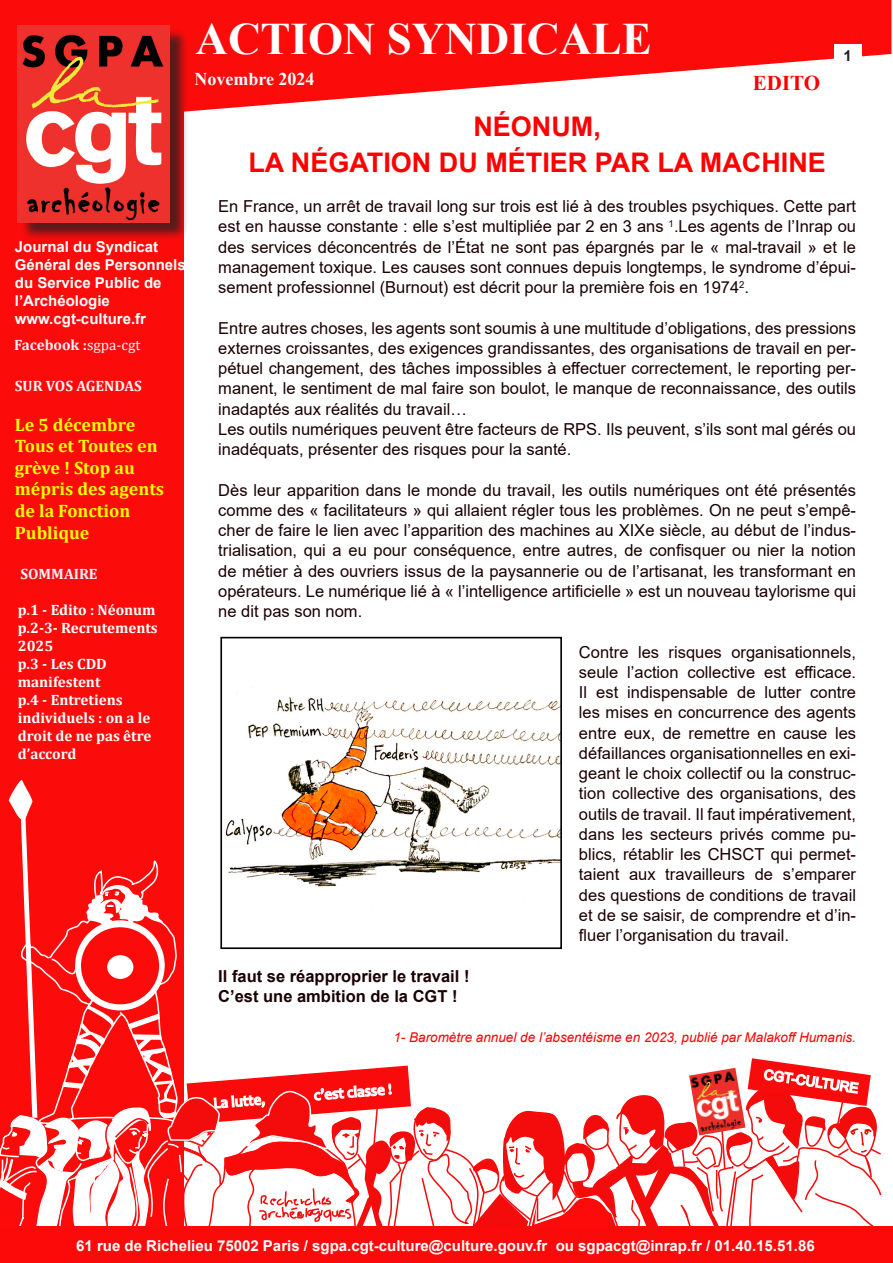
<style>
.page{position:relative;width:893px;height:1263px;background:#fff}
.page>*{position:absolute;margin:0;border:0;box-sizing:border-box;transform-origin:0 0}
.t1{font:700 45px "Times New Roman";color:#fff}
.t2{font:700 27px "Arial";color:#f00}
.t3{font:700 21px "Times New Roman";color:#fc0000}
.t4{font:700 18px/21.6px "Cambria";color:#fdfe00}
.t5{font:700 18px "Times New Roman";color:#fff}
.t6{font:16.5px/20.2px "Arial";color:#1a0000;text-align:justify}
.t7{font:700 16.5px "Arial";color:#1a0000}
.t8{font:700 15px/18px "Cambria";color:#fff}
.t9{font:700 15px "Arial";color:#fff}
.t10{font:700 15px/18px "Arial";color:#fcffff}
.t11{font:700 15px "Cambria";color:#fff1f7}
.t12{font:700 15px "Arial";color:#231f20}
.t13{font:italic 13.5px "Arial";color:#f00}
.s1{font-weight:400}
</style>
<div class="page">
<div style="left:0;top:0;width:184px;height:1254px;background:#fc0b0b"></div>
<svg style="left:17px;top:0;width:874px;height:127px;fill:#fc0b0b"></svg>
<svg style="left:0;top:780px;width:882px;height:446px"></svg>
<div style="left:0;top:1226px;width:893px;height:37px;background:#fc0a0a"></div>
<div style="left:20px;top:28px;width:169px;height:213px;background:#231f20;opacity:.75"></div>
<img style="left:18px;top:26px;width:152px;height:196px">
<div style="left:834px;top:44px;width:27px;height:27px;background:#fff"></div>
<img style="left:223px;top:687px;width:336px;height:222px">
<div style="left:220px;top:637px;width:342px;height:312px;border:2px solid #000"></div>
<p class="t10" style="left:15px;top:237px;width:145px">Journal du Syndicat</p>
<p class="t10" style="left:15px;top:255px;width:172px">Général des Personnels du Service Public de l’Archéologie</p>
<p class="t10" style="left:15px;top:309px;width:133px">www.cgt-culture.fr</p>
<p class="t11" style="left:14px;top:335px;width:128px">Facebook :<span class="s1">sgpa-cgt</span></p>
<p class="t11" style="left:15px;top:375px;width:128px">SUR VOS AGENDAS</p>
<p class="t4" style="left:15px;top:413px;width:122px">Le 5 décembre</p>
<p class="t4" style="left:15px;top:435px;width:151px">Tous et Toutes en grève ! Stop au mépris des agents de la Fonction</p>
<p class="t4" style="left:15px;top:521px;width:76px">Publique</p>
<p class="t11" style="left:21px;top:564px;width:79px">SOMMAIRE</p>
<p class="t8" style="left:18px;top:601px;width:139px">p.1 - Edito : Néonum</p>
<p class="t8" style="left:18px;top:619px;width:141px">p.2-3- Recrutements<br>2025</p>
<p class="t8" style="left:18px;top:655px;width:90px">p.3 - Les CDD manifestent</p>
<p class="t8" style="left:18px;top:691px;width:135px">p.4 - Entretiens individuels : on a le droit de ne pas être d’accord</p>
<p class="t1" style="left:196px;top:6px;width:458px">ACTION SYNDICALE</p>
<p class="t5" style="left:194px;top:66px;width:122px">Novembre 2024</p>
<p class="t3" style="left:753px;top:68px;width:69px">EDITO</p>
<p class="t12" style="left:843px;top:45px;width:10px">1</p>
<p class="t2" style="left:473px;top:107px;width:129px">NÉONUM,</p>
<p class="t2" style="left:248px;top:143px;width:579px">LA NÉGATION DU MÉTIER PAR LA MACHINE</p>
<p class="t6" style="left:218px;top:196px;width:639px">En France, un arrêt de travail long sur trois est lié à des troubles psychiques. Cette part est en hausse constante : elle s’est multipliée par 2 en 3 ans <sup>1</sup>.Les agents de l’Inrap ou des services déconcentrés de l’État ne sont pas épargnés par le « mal-travail » et le management toxique. Les causes sont connues depuis longtemps, le syndrome d’épui&shy;sement professionnel (Burnout) est décrit pour la première fois en 1974<sup>2</sup>.</p>
<p class="t6" style="left:218px;top:317px;width:639px">Entre autres choses, les agents sont soumis à une multitude d’obligations, des pressions externes croissantes, des exigences grandissantes, des organisations de travail en per&shy;pétuel changement, des tâches impossibles à effectuer correctement, le reporting per&shy;manent, le sentiment de mal faire son boulot, le manque de reconnaissance, des outils inadaptés aux réalités du travail…</p>
<p class="t6" style="left:218px;top:419px;width:639px">Les outils numériques peuvent être facteurs de RPS. Ils peuvent, s’ils sont mal gérés ou inadéquats, présenter des risques pour la santé.</p>
<p class="t6" style="left:218px;top:479px;width:639px">Dès leur apparition dans le monde du travail, les outils numériques ont été présentés comme des « facilitateurs » qui allaient régler tous les problèmes. On ne peut s’empê&shy;cher de faire le lien avec l’apparition des machines au XIXe siècle, au début de l’indus&shy;trialisation, qui a eu pour conséquence, entre autres, de confisquer ou nier la notion de métier à des ouvriers issus de la paysannerie ou de l’artisanat, les transformant en opérateurs. Le numérique lié à « l’intelligence artificielle » est un nouveau taylorisme qui ne dit pas son nom.</p>
<p class="t6" style="left:579px;top:641px;width:279px">Contre les risques organisationnels, seule l’action collective est efficace.<br>Il est indispensable de lutter contre les mises en concurrence des agents entre eux, de remettre en cause les défaillances organisationnelles en exi&shy;geant le choix collectif ou la construc&shy;tion collective des organisations, des outils de travail. Il faut impérativement, dans les secteurs privés comme pu&shy;blics, rétablir les CHSCT qui permet&shy;taient aux travailleurs de s’emparer des questions de conditions de travail et de se saisir, de comprendre et d’in&shy;fluer l’organisation du travail.</p>
<p class="t7" style="left:218px;top:964px;width:253px">Il faut se réapproprier le travail !</p>
<p class="t7" style="left:218px;top:984px;width:241px">C’est une ambition de la CGT !</p>
<p class="t13" style="left:393px;top:1029px;width:464px">1- Baromètre annuel de l’absentéisme en 2023, publié par Malakoff Humanis.</p>
<p class="t9" style="left:76px;top:1235px;width:740px">61 rue de Richelieu 75002 Paris / sgpa.cgt-culture@culture.gouv.fr ou sgpacgt@inrap.fr / 01.40.15.51.86</p>
</div>
